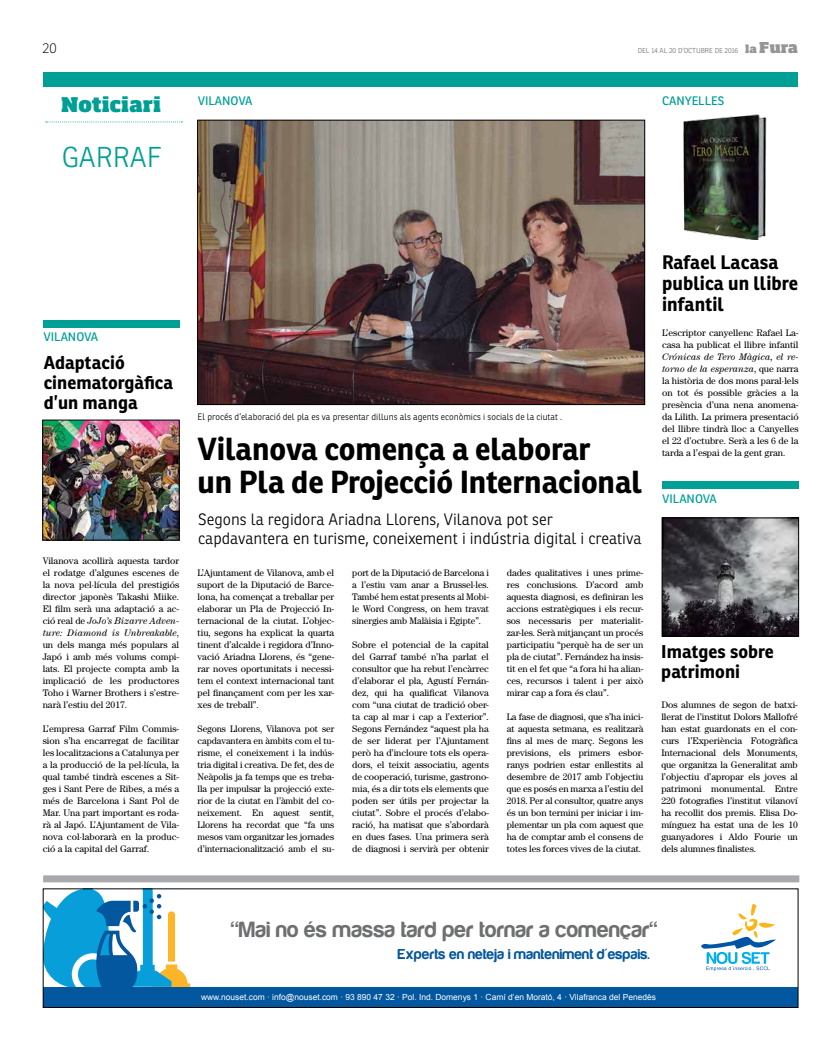
<style>
.page{position:relative;width:823px;height:1049px;background:#fff}
.page>*{position:absolute;margin:0;border:0;box-sizing:border-box;transform-origin:0 0}
.t1{font:700 31px/33px "Ronnia";letter-spacing:-.005em;color:#000}
.t2{font:300 28px "Ronnia";color:#009f96}
.t3{font:22.8px "Harabara";letter-spacing:.02em;color:#6d6f71}
.t4{font:800 20px "Soho Std";color:#009f96}
.t5{font:700 19px/21px "Ronnia";letter-spacing:.005em;color:#000}
.t6{font:700 18px/20px "Ronnia";letter-spacing:.005em;color:#000}
.t7{font:300 16px/19px "Ronnia";color:#000}
.t8{font:14.9px "Harabara";letter-spacing:.02em;color:#03579e}
.t9{font:100 14px "Ronnia";color:#000}
.t10{font:12px "Ronnia";color:#009f96}
.t11{font:9.5px/12px "Century";letter-spacing:-.005em;color:#000;text-align:justify}
.t12{font:300 9px "Ronnia";color:#000}
.t13{font:8.4px "Arial";color:#fff}
.t14{font:300 7px "Ronnia";color:#6d6e71}
.s1{font-family:"Soho Std";font-weight:800;font-size:10.9px;color:#939598}
.s2{font-family:"Soho Std";font-weight:800;font-size:14.8px;color:#939598}
.s3{font-style:italic}
</style>
<div class="page">
<div style="left:43px;top:72px;width:754px;height:14px;background:#009f96"></div>
<svg style="left:46px;top:121px;width:136px;height:1px"></svg>
<img style="left:199px;top:122px;width:443px;height:281px">
<div style="left:197px;top:120px;width:447px;height:285px;border:1px solid #000"></div>
<div style="left:43px;top:875px;width:755px;height:7px;background:#a7a9ac"></div>
<img style="left:683px;top:114px;width:84px;height:126px">
<img style="left:663px;top:520px;width:133px;height:114px">
<div style="left:661px;top:518px;width:137px;height:118px;border:1px solid #000"></div>
<div style="left:661px;top:481px;width:137px;height:7px;background:#009f96"></div>
<img style="left:45px;top:422px;width:132px;height:116px">
<div style="left:43px;top:420px;width:136px;height:120px;border:1px solid #000"></div>
<div style="left:43px;top:320px;width:137px;height:7px;background:#009f96"></div>
<svg style="left:45px;top:890px;width:145px;height:96px"></svg>
<div style="left:43px;top:986px;width:754px;height:21px;background:#03579e"></div>
<svg style="left:701px;top:904px;width:74px;height:67px"></svg>
<div style="left:43px;top:888px;width:754px;height:120px;border:1px solid #000"></div>
<h3 class="t9" style="left:43px;top:40px;width:16px">20</h3>
<p class="t14" style="left:637px;top:46px;width:162px">DEL 14 AL 20 D’OCTUBRE DE 2016 <span class="s1">la</span> <span class="s2">Fura</span></p>
<h3 class="t4" style="left:61px;top:91px;width:101px">Noticiari</h3>
<p class="t10" style="left:197px;top:93px;width:8px">VILA</p>
<p class="t10" style="left:222px;top:93px;width:17px">NOVA</p>
<h2 class="t2" style="left:62px;top:140px;width:101px">GARRAF</h2>
<p class="t10" style="left:661px;top:93px;width:56px">CANYELLES</p>
<p class="t10" style="left:43px;top:329px;width:56px">VILAN OVA</p>
<h3 class="t6" style="left:44px;top:352px;width:131px">Adaptació cinematorgàfica d’un manga</h3>
<p class="t11" style="left:43px;top:555px;width:138px">Vilanova acollirà aquesta tardor el rodatge d’algunes escenes de la nova pel·lícula del prestigiós director japonès Takashi Miike.<br>El film serà una adaptació a ac&shy;ció real de <span class="s3">JoJo’s Bizarre Adven&shy;ture: Diamond is Unbreakable</span>, un dels manga més populars al Japó i amb més volums compi&shy;lats. El projecte compta amb la implicació de les productores Toho i Warner Brothers i s’estre&shy;narà l’estiu del 2017.</p>
<p class="t11" style="left:43px;top:723px;width:138px">L’empresa Garraf Film Commis&shy;sion s’ha encarregat de facilitar les localitzacions a Catalunya per a la producció de la pel·lícula, la qual també tindrà escenes a Sit&shy;ges i Sant Pere de Ribes, a més a més de Barcelona i Sant Pol de Mar. Una part important es roda&shy;rà al Japó. L’Ajuntament de Vila&shy;nova col·laborarà en la produc&shy;ció a la capital del Garraf.</p>
<p class="t12" style="left:197px;top:411px;width:366px">El procés d’elaboració del pla es va presentar dilluns als agents econòmics i socials de la ciutat .</p>
<h1 class="t1" style="left:197px;top:432px;width:446px">Vilanova comença a elaborar<br>un Pla de Projecció Internacional</h1>
<h3 class="t7" style="left:198px;top:509px;width:444px">Segons la regidora Ariadna Llorens, Vilanova pot ser capdavantera en turisme, coneixement i indústria digital i creativa</h3>
<p class="t11" style="left:197px;top:567px;width:138px">L’Ajuntament de Vilanova, amb el suport de la Diputació de Barce&shy;lona, ha començat a treballar per elaborar un Pla de Projecció In&shy;ternacional de la ciutat. L’objec&shy;tiu, segons ha explicat la quarta tinent d’alcalde i regidora d’Inno&shy;vació Ariadna Llorens, és “gene&shy;rar noves oportunitats i necessi&shy;tem el context internacional tant pel finançament com per les xar&shy;xes de treball”.</p>
<p class="t11" style="left:197px;top:723px;width:138px">Segons Llorens, Vilanova pot ser capdavantera en àmbits com el tu&shy;risme, el coneixement i la indús&shy;tria digital i creativa. De fet, des de Neàpolis ja fa temps que es treba&shy;lla per impulsar la projecció exte&shy;rior de la ciutat en l’àmbit del co&shy;neixement. En aquest sentit, Llorens ha recordat que “fa uns mesos vam organitzar les jornades d’internacionalització amb el su-</p>
<p class="t11" style="left:352px;top:567px;width:138px">port de la Diputació de Barcelona i a l’estiu vam anar a Brussel·les.<br>També hem estat presents al Mobi&shy;le Word Congress, on hem travat sinergies amb Malàisia i Egipte”.</p>
<p class="t11" style="left:352px;top:639px;width:138px">Sobre el potencial de la capital del Garraf també n’ha parlat el consultor que ha rebut l’encàrrec d’elaborar el pla, Agustí Fernán&shy;dez, qui ha qualificat Vilanova com “una ciutat de tradició ober&shy;ta cap al mar i cap a l’exterior”.<br>Segons Fernández “aquest pla ha de ser liderat per l’Ajuntament però ha d’incloure tots els opera&shy;dors, el teixit associatiu, agents de cooperació, turisme, gastrono&shy;mia, és a dir tots els elements que poden ser útils per projectar la ciutat”. Sobre el procés d’elabo&shy;ració, ha matisat que s’abordarà en dues fases. Una primera serà de diagnosi i servirà per obtenir</p>
<p class="t11" style="left:506px;top:567px;width:138px">dades qualitatives i unes prime&shy;res conclusions. D’acord amb aquesta diagnosi, es definiran les accions estratègiques i els recur&shy;sos necessaris per materialit&shy;zar-les. Serà mitjançant un procés participatiu “perquè ha de ser un pla de ciutat”. Fernández ha insis&shy;tit en el fet que “a fora hi ha alian&shy;ces, recursos i talent i per això mirar cap a fora és clau”.</p>
<p class="t11" style="left:506px;top:711px;width:138px">La fase de diagnosi, que s’ha inici&shy;at aquesta setmana, es realitzarà fins al mes de març. Segons les previsions, els primers esbor&shy;ranys podrien estar enllestits al desembre de 2017 amb l’objectiu que es posés en marxa a l’estiu del 2018. Per al consultor, quatre anys és un bon termini per iniciar i im&shy;plementar un pla com aquest que ha de comptar amb el consens de totes les forces vives de la ciutat.</p>
<h3 class="t5" style="left:661px;top:251px;width:137px">Rafael Lacasa publica un llibre infantil</h3>
<p class="t11" style="left:661px;top:327px;width:138px">L’escriptor canyellenc Rafael La&shy;casa ha publicat el llibre infantil</p>
<p class="t11" style="left:661px;top:351px;width:138px"><span class="s3">Crónicas de Tero Màgica, el re&shy;torno de la esperanza</span>, que narra la història de dos mons paral·lels on tot és possible gràcies a la presència d’una nena anomena&shy;da Lilith. La primera presentació del llibre tindrà lloc a Canyelles el 22 d’octubre. Serà a les 6 de la tarda a l’espai de la gent gran.</p>
<p class="t10" style="left:661px;top:491px;width:56px">VILAN OVA</p>
<h3 class="t6" style="left:661px;top:642px;width:114px">Imatges sobre patrimoni</h3>
<p class="t11" style="left:661px;top:699px;width:138px">Dos alumnes de segon de batxi&shy;llerat de l’institut Dolors Mallofré han estat guardonats en el con&shy;curs l’Experiència Fotogràfica Internacional dels Monuments, que organitza la Generalitat amb l’objectiu d’apropar els joves al patrimoni monumental. Entre 220 fotografies l’institut vilanoví ha recollit dos premis. Elisa Do&shy;mínguez ha estat una de les 10 guanyadores i Aldo Fourie un dels alumnes finalistes.</p>
<h3 class="t3" style="left:231px;top:917px;width:427px">"Mai no és massa tard per tornar a començar"</h3>
<h3 class="t8" style="left:397px;top:947px;width:253px">Experts en neteja i manteniment d'espais.</h3>
<p class="t13" style="left:201px;top:991px;width:456px">www.nouset.com · info@nouset.com · 93 890 47 32 · Pol. Ind. Domenys 1 · Camí d’en Morató, 4 · Vilafranca del Penedès</p>
</div>
